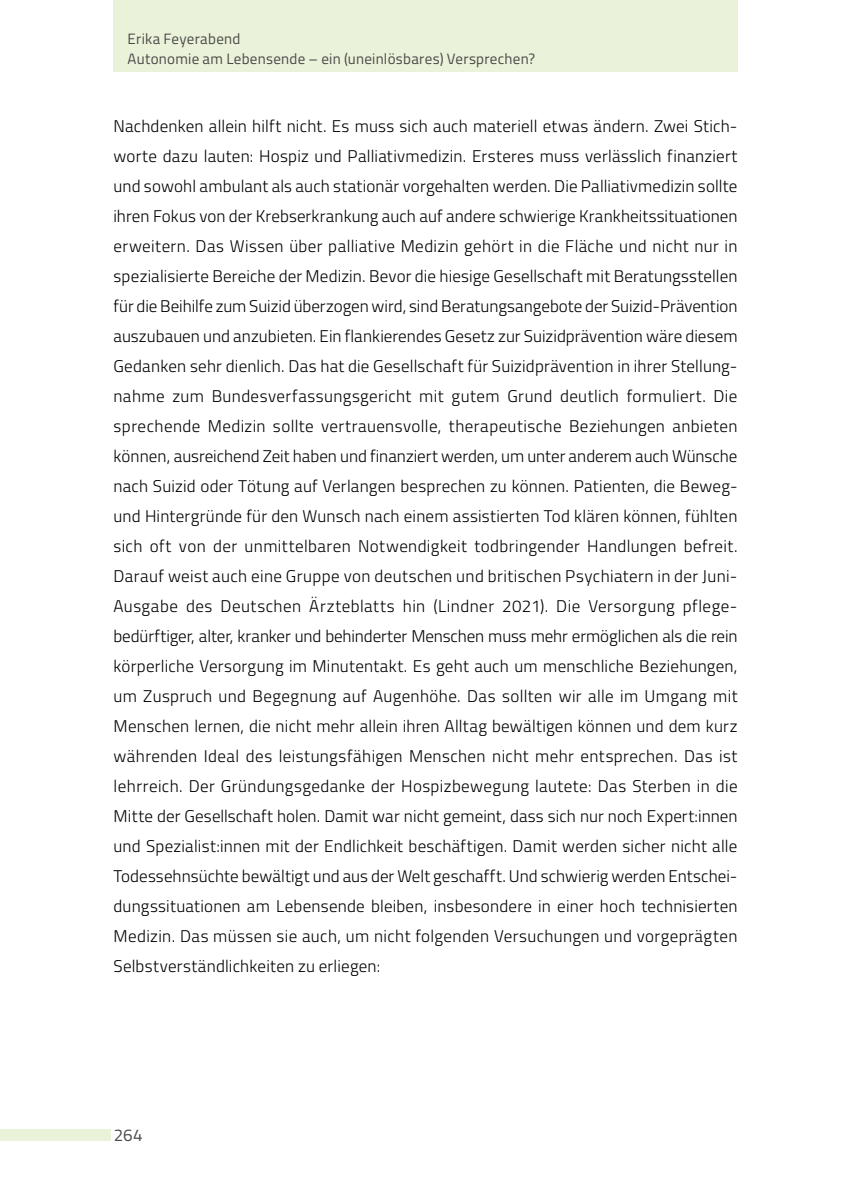
<style>
.page{position:relative;width:851px;height:1191px;background:#fff}
.page>*{position:absolute;margin:0;border:0;box-sizing:border-box;transform-origin:0 0}
.Blocksatz__Raster_au{font:300 17px/30px "Titillium";letter-spacing:.015em;color:#000}
.t1{font:17px "Titillium";color:#4a4a49}
.t2{font:15px/20px "Titillium";letter-spacing:.015em;color:#4a4a49}
</style>
<div class="page">
<div style="left:113px;top:0;width:624px;height:71px;background:#eaf2da"></div>
<div style="left:0;top:1129px;width:111px;height:11px;background:#eaf2da"></div>
<p class="t2" style="left:128px;top:28px;width:409px">Erika Feyerabend<br>Autonomie am Lebensende – ein (uneinlösbares) Versprechen?</p>
<p class="Blocksatz__Raster_au" style="left:113px;top:110px;width:625px">Nachdenken allein hilft nicht. Es muss sich auch materiell etwas ändern. Zwei Stich&shy;worte dazu lauten: Hospiz und Palliativmedizin. Ersteres muss verlässlich finanziert und sowohl ambulant als auch stationär vorgehalten werden. Die Palliativmedizin sollte ihren Fokus von der Krebserkrankung auch auf andere schwierige Krankheitssituationen erweitern. Das Wissen über palliative Medizin gehört in die Fläche und nicht nur in spezialisierte Bereiche der Medizin. Bevor die hiesige Gesellschaft mit Beratungsstellen für die Beihilfe zum Suizid überzogen wird, sind Beratungsangebote der Suizid-Prävention auszubauen und anzubieten. Ein flankierendes Gesetz zur Suizidprävention wäre diesem Gedanken sehr dienlich. Das hat die Gesellschaft für Suizidprävention in ihrer Stellung&shy;nahme zum Bundesverfassungsgericht mit gutem Grund deutlich formuliert. Die sprechende Medizin sollte vertrauensvolle, therapeutische Beziehungen anbieten können, ausreichend Zeit haben und finanziert werden, um unter anderem auch Wünsche nach Suizid oder Tötung auf Verlangen besprechen zu können. Patienten, die Beweg&shy;und Hintergründe für den Wunsch nach einem assistierten Tod klären können, fühlten sich oft von der unmittelbaren Notwendigkeit todbringender Handlungen befreit.<br>Darauf weist auch eine Gruppe von deutschen und britischen Psychiatern in der Juni-Ausgabe des Deutschen Ärzteblatts hin (Lindner 2021). Die Versorgung pflege&shy;bedürftiger, alter, kranker und behinderter Menschen muss mehr ermöglichen als die rein körperliche Versorgung im Minutentakt. Es geht auch um menschliche Beziehungen, um Zuspruch und Begegnung auf Augenhöhe. Das sollten wir alle im Umgang mit Menschen lernen, die nicht mehr allein ihren Alltag bewältigen können und dem kurz währenden Ideal des leistungsfähigen Menschen nicht mehr entsprechen. Das ist lehrreich. Der Gründungsgedanke der Hospizbewegung lautete: Das Sterben in die Mitte der Gesellschaft holen. Damit war nicht gemeint, dass sich nur noch Expert:innen und Spezialist:innen mit der Endlichkeit beschäftigen. Damit werden sicher nicht alle Todessehnsüchte bewältigt und aus der Welt geschafft. Und schwierig werden Entschei&shy;dungssituationen am Lebensende bleiben, insbesondere in einer hoch technisierten Medizin. Das müssen sie auch, um nicht folgenden Versuchungen und vorgeprägten Selbstverständlichkeiten zu erliegen:</p>
<p class="t1" style="left:114px;top:1122px;width:31px">264</p>
</div>
